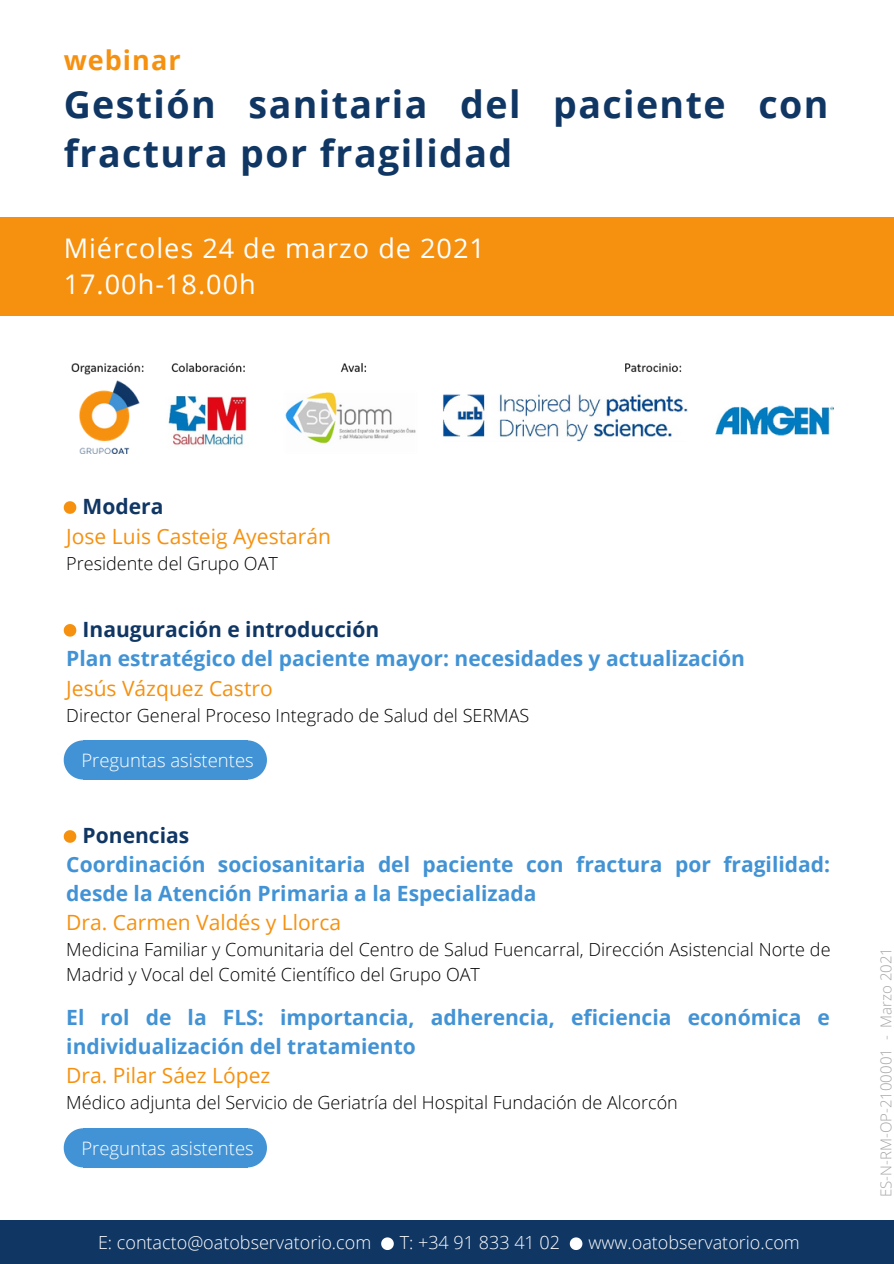
<style>
.page{position:relative;width:894px;height:1264px;background:#fff}
.page>*{position:absolute;margin:0;border:0;box-sizing:border-box;transform-origin:0 0}
.t1{font:700 37.5px/49.5px "Open Sans";letter-spacing:.035em;color:#103664}
.t2{font:27px "Open Sans";letter-spacing:.04em;color:#fff}
.t3{font:700 27px "Open Sans";letter-spacing:.04em;color:#f69110}
.t4{font:700 21px/29px "Open Sans";color:#4293d5}
.t5{font:21px "Open Sans";color:#f69110}
.t6{font:700 21px "Open Sans";color:#103664}
.t7{font:300 18.45px "Open Sans";color:#fff}
.t8{font:300 18px/25px "Open Sans";color:#000}
.t9{font:300 18px "Open Sans";color:#fff}
.t10{font:300 15px "Open Sans";color:#a6a6a6}
</style>
<div class="page">
<img style="left:71px;top:363px;width:762px;height:90px">
<svg style="left:64px;top:501px;width:12px;height:13px"></svg>
<svg style="left:64px;top:624px;width:12px;height:12px"></svg>
<div style="left:0;top:217px;width:893px;height:99px;background:#f69110"></div>
<svg style="left:64px;top:830px;width:12px;height:12px"></svg>
<div style="left:83px;top:740px;width:164px;height:39px;background:#4293d5"></div>
<svg style="left:247px;top:740px;width:20px;height:39px"></svg>
<svg style="left:64px;top:740px;width:19px;height:39px"></svg>
<div style="left:83px;top:1128px;width:164px;height:39px;background:#4293d5"></div>
<svg style="left:247px;top:1128px;width:20px;height:39px"></svg>
<svg style="left:64px;top:1128px;width:19px;height:39px"></svg>
<div style="left:0;top:1220px;width:893px;height:43px;background:#103664"></div>
<svg style="left:381px;top:1237px;width:12px;height:12px"></svg>
<svg style="left:569px;top:1237px;width:13px;height:12px"></svg>
<p class="t3" style="left:64px;top:42px;width:118px">webinar</p>
<p class="t1" style="left:64px;top:78px;width:766px">Gestión sanitaria del paciente con fractura por fragilidad</p>
<p class="t2" style="left:64px;top:229px;width:422px">Miércoles 24 de marzo de 2021</p>
<p class="t2" style="left:64px;top:265px;width:193px">17.00h-18.00h</p>
<p class="t6" style="left:83px;top:492px;width:82px">Modera</p>
<p class="t5" style="left:66px;top:521px;width:266px">Jose Luis Casteig Ayestarán</p>
<p class="t8" style="left:66px;top:550px;width:213px">Presidente del Grupo OAT</p>
<p class="t6" style="left:83px;top:614px;width:298px">Inauguración e introducción</p>
<p class="t4" style="left:66px;top:644px;width:680px">Plan estratégico del paciente mayor: necesidades y actualización</p>
<p class="t5" style="left:66px;top:673px;width:208px">Jesús Vázquez Castro</p>
<p class="t8" style="left:66px;top:702px;width:464px">Director General Proceso Integrado de Salud del SERMAS</p>
<p class="t7" style="left:81px;top:747px;width:174px">Preguntas asistentes</p>
<p class="t6" style="left:83px;top:820px;width:108px">Ponencias</p>
<p class="t4" style="left:66px;top:849px;width:765px">Coordinación sociosanitaria del paciente con fractura por fragilidad: desde la Atención Primaria a la Especializada</p>
<p class="t5" style="left:66px;top:907px;width:276px">Dra. Carmen Valdés y Llorca</p>
<p class="t8" style="left:66px;top:936px;width:765px">Medicina Familiar y Comunitaria del Centro de Salud Fuencarral, Dirección Asistencial Norte de<br>Madrid y Vocal del Comité Científico del Grupo OAT</p>
<p class="t4" style="left:66px;top:1002px;width:765px">El rol de la FLS: importancia, adherencia, eficiencia económica e individualización del tratamiento</p>
<p class="t5" style="left:66px;top:1060px;width:205px">Dra. Pilar Sáez López</p>
<p class="t8" style="left:66px;top:1089px;width:613px">Médico adjunta del Servicio de Geriatría del Hospital Fundación de Alcorcón</p>
<p class="t7" style="left:81px;top:1134px;width:174px">Preguntas asistentes</p>
<p class="t9" style="left:98px;top:1229px;width:275px">E: contacto@oatobservatorio.com</p>
<p class="t9" style="left:399px;top:1229px;width:162px">T: +34 91 833 41 02</p>
<p class="t9" style="left:588px;top:1229px;width:213px">www.oatobservatorio.com</p>
<p class="t10" style="left:875px;top:1196px;width:251px;rotate:-90deg">ES-N-RM-OP-2100001 - Marzo 2021</p>
</div>
